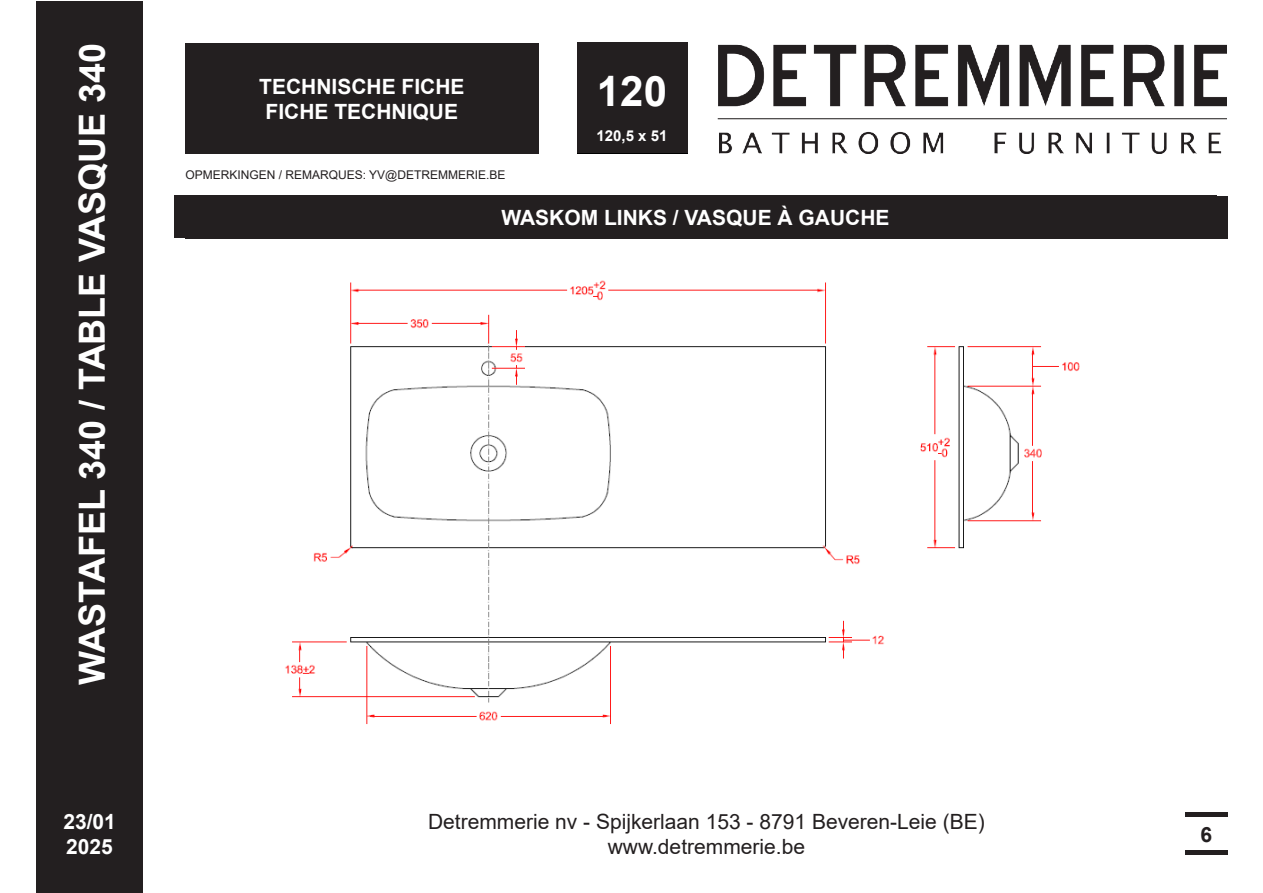
<style>
.page{position:relative;width:1263px;height:893px;background:#fff}
.page>*{position:absolute;margin:0;border:0;box-sizing:border-box;transform-origin:0 0}
.t1{font:700 42px "Arial";color:#fff}
.t2{font:700 36px "Arial";color:#fff}
.t3{font:21px/25.2px "Arial";color:#231f20;text-align:center}
.t4{font:700 21px/25.2px "Arial";color:#fff}
.t5{font:700 21px "Arial";color:#231f20}
.t6{font:700 15px "Arial";color:#fff}
.t7{font:12px "Arial";color:#231f20}
</style>
<div class="page">
<div style="left:36px;top:1px;width:107px;height:892px;background:#231f20"></div>
<img style="left:718px;top:44px;width:509px;height:110px">
<div style="left:185px;top:196px;width:1042px;height:43px;background:#231f20"></div>
<hr style="left:1185px;top:813px;width:42px;height:4px;background:#231f20">
<hr style="left:1185px;top:851px;width:42px;height:4px;background:#231f20">
<div style="left:185px;top:43px;width:353px;height:111px;background:#231f20"></div>
<div style="left:577px;top:43px;width:110px;height:110px;background:#231f20"></div>
<div style="left:174px;top:196px;width:1042px;height:42px;background:#231f20"></div>
<img style="left:285px;top:280px;width:795px;height:445px">
<h2 class="t2" style="left:67px;top:685px;width:643px;rotate:-90deg">WASTAFEL 340 / TABLE VASQUE 340</h2>
<p class="t4" style="left:259px;top:74px;width:207px;text-align:center">TECHNISCHE FICHE<br>FICHE TECHNIQUE</p>
<p class="t1" style="left:597px;top:61px;width:72px">120</p>
<p class="t6" style="left:596px;top:125px;width:72px">120,5 x 51</p>
<p class="t7" style="left:185px;top:167px;width:322px">OPMERKINGEN / REMARQUES: YV@DETREMMERIE.BE</p>
<p class="t4" style="left:501px;top:205px;width:390px">WASKOM LINKS / VASQUE À GAUCHE</p>
<p class="t4" style="left:63px;top:809px;width:54px">23/01<br>2025</p>
<p class="t3" style="left:428px;top:809px;width:558px">Detremmerie nv - Spijkerlaan 153 - 8791 Beveren-Leie (BE) www.detremmerie.be</p>
<p class="t5" style="left:1200px;top:819px;width:13px">6</p>
</div>
